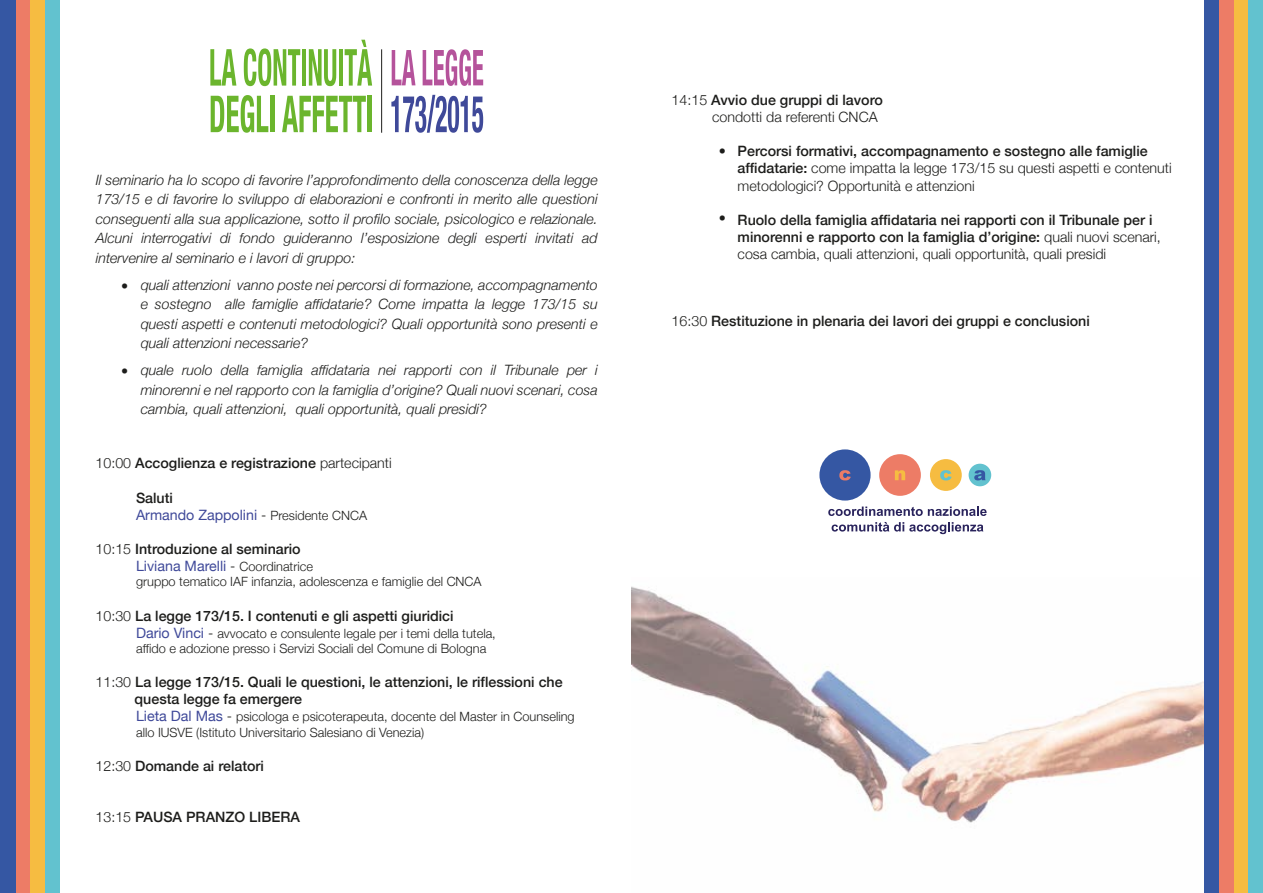
<style>
.page{position:relative;width:1263px;height:893px;background:#fff}
.page>*{position:absolute;margin:0;border:0;box-sizing:border-box;transform-origin:0 0}
.t1{font:italic 300 14.25px/19.5px "Helvetica Neue";color:#1d1d1b;text-align:justify}
.t2{font:500 14.25px/17.1px "Helvetica Neue";color:#1d1d1b}
.t3{font:300 14.25px/17.1px "Helvetica Neue";color:#1d1d1b}
.t4{font:14.25px/17.1px "Helvetica Neue";color:#3f4999}
.t5{font:300 12.75px/15.3px "Helvetica Neue";color:#1d1d1b}
.s1{font-weight:300}
.s2{font-weight:500;color:#1d1d1b}
.s3{font-weight:300;color:#1d1d1b}
.s4{font-weight:300;font-size:12.75px;color:#1d1d1b}
.s5{font-weight:400;color:#3f4999}
.s6{font-weight:300;font-size:12.75px}
.s7{font-weight:400;font-size:14.25px;color:#3f4999}
.s8{font-size:14.25px}
.s9{font-weight:500}
</style>
<div class="page">
<img style="left:631px;top:586px;width:573px;height:237px">
<div style="left:45px;top:0;width:14px;height:893px;background:#62c2cf"></div>
<div style="left:30px;top:0;width:15px;height:893px;background:#f6bc41"></div>
<div style="left:15px;top:0;width:15px;height:893px;background:#ed7c66"></div>
<div style="left:0;top:0;width:15px;height:893px;background:#3557a3"></div>
<div style="left:1248px;top:0;width:15px;height:893px;background:#62c2cf"></div>
<div style="left:1233px;top:0;width:15px;height:893px;background:#f6bc41"></div>
<div style="left:1219px;top:0;width:14px;height:893px;background:#ed7c66"></div>
<div style="left:1204px;top:0;width:15px;height:893px;background:#3557a3"></div>
<hr style="left:381px;top:49px;width:1px;height:84px;background:#1d1d1b">
<svg style="left:210px;top:49px;width:26px;height:37px"></svg>
<svg style="left:244px;top:48px;width:56px;height:38px"></svg>
<hr style="left:302px;top:49px;width:4px;height:37px;background:#6bb52d">
<svg style="left:309px;top:49px;width:27px;height:37px"></svg>
<hr style="left:339px;top:49px;width:4px;height:37px;background:#6bb52d">
<svg style="left:345px;top:40px;width:27px;height:46px"></svg>
<svg style="left:211px;top:95px;width:57px;height:38px"></svg>
<div style="left:270px;top:96px;width:5px;height:36px;background:#6bb52d"></div>
<svg style="left:282px;top:96px;width:84px;height:36px"></svg>
<hr style="left:368px;top:96px;width:4px;height:36px;background:#6bb52d">
<svg style="left:392px;top:50px;width:23px;height:35px"></svg>
<svg style="left:423px;top:49px;width:60px;height:37px"></svg>
<svg style="left:391px;top:95px;width:92px;height:38px"></svg>
<div style="left:819px;top:449px;width:51px;height:52px;background:#3557a3;border-radius:50%"></div>
<svg style="left:839px;top:470px;width:12px;height:10px"></svg>
<div style="left:879px;top:454px;width:42px;height:42px;background:#ed7c66;border-radius:50%"></div>
<svg style="left:895px;top:470px;width:10px;height:10px"></svg>
<div style="left:930px;top:459px;width:32px;height:32px;background:#f6bc41;border-radius:50%"></div>
<svg style="left:940px;top:470px;width:11px;height:10px"></svg>
<div style="left:968px;top:464px;width:23px;height:22px;background:#62c2cf;border-radius:50%"></div>
<svg style="left:974px;top:470px;width:11px;height:10px"></svg>
<svg style="left:828px;top:507px;width:159px;height:9px"></svg>
<svg style="left:831px;top:522px;width:152px;height:12px"></svg>
<p class="t1" style="left:96px;top:169px;width:504px">Il seminario ha lo scopo di favorire l’approfondimento della conoscenza della legge 173/15 e di favorire lo sviluppo di elaborazioni e confronti in merito alle questioni conseguenti alla sua applicazione, sotto il profilo sociale, psicologico e relazionale.<br>Alcuni interrogativi di fondo guideranno l’esposizione degli esperti invitati ad intervenire al seminario e i lavori di gruppo:</p>
<p class="t1" style="left:141px;top:274px;width:459px">quali attenzioni vanno poste nei percorsi di formazione, accompagnamento e sostegno alle famiglie affidatarie? Come impatta la legge 173/15 su questi aspetti e contenuti metodologici? Quali opportunità sono presenti e quali attenzioni necessarie?</p>
<p class="t1" style="left:141px;top:359px;width:459px">quale ruolo della famiglia affidataria nei rapporti con il Tribunale per i minorenni e nel rapporto con la famiglia d’origine? Quali nuovi scenari, cosa cambia, quali attenzioni, quali opportunità, quali presidi?</p>
<p class="t1" style="left:121px;top:275px;width:9px">•</p>
<p class="t1" style="left:121px;top:360px;width:9px">•</p>
<p class="t2" style="left:96px;top:454px;width:298px"><span class="s1">10:00</span> Accoglienza e registrazione <span class="s1">partecipanti</span></p>
<p class="t4" style="left:136px;top:490px;width:232px"><span class="s2">Saluti<br></span>Armando Zappolini <span class="s3">-</span> <span class="s4">Presidente CNCA</span></p>
<p class="t2" style="left:136px;top:539px;width:178px;text-indent:-40px"><span class="s1">10:15</span> Introduzione al seminario<br><span class="s5">Liviana Marelli</span> <span class="s1">-</span> <span class="s6">Coordinatrice</span></p>
<p class="t5" style="left:136px;top:573px;width:347px">gruppo tematico IAF infanzia, adolescenza e famiglie del CNCA</p>
<p class="t2" style="left:96px;top:606px;width:360px"><span class="s1">10:30</span> La legge 173/15. I contenuti e gli aspetti giuridici</p>
<p class="t5" style="left:136px;top:625px;width:361px"><span class="s7">Dario Vinci</span> <span class="s8">-</span> avvocato e consulente legale per i temi della tutela, affido e adozione presso i Servizi Sociali del Comune di Bologna</p>
<p class="t2" style="left:135px;top:672px;width:430px;text-indent:-39px"><span class="s1">11:30</span> La legge 173/15. Quali le questioni, le attenzioni, le riflessioni che questa legge fa emergere</p>
<p class="t5" style="left:136px;top:708px;width:440px"><span class="s7">Lieta Dal Mas</span> <span class="s8">-</span> psicologa e psicoterapeuta, docente del Master in Counseling allo IUSVE (Istituto Universitario Salesiano di Venezia)</p>
<p class="t2" style="left:96px;top:756px;width:170px"><span class="s1">12:30</span> Domande ai relatori</p>
<p class="t2" style="left:96px;top:807px;width:206px"><span class="s1">13:15</span> PAUSA PRANZO LIBERA</p>
<p class="t3" style="left:712px;top:90px;width:172px;text-indent:-40px">14:15 <span class="s9">Avvio due gruppi di lavoro </span>condotti da referenti CNCA</p>
<p class="t3" style="left:738px;top:142px;width:435px"><span class="s9">Percorsi formativi, accompagnamento e sostegno alle famiglie affidatarie:</span> come impatta la legge 173/15 su questi aspetti e contenuti metodologici? Opportunità e attenzioni</p>
<p class="t2" style="left:738px;top:210px;width:425px">Ruolo della famiglia affidataria nei rapporti con il Tribunale per i minorenni e rapporto con la famiglia d’origine: <span class="s1">quali nuovi scenari, cosa cambia, quali attenzioni, quali opportunità, quali presidi</span></p>
<p class="t1" style="left:719px;top:140px;width:9px">•</p>
<p class="t1" style="left:719px;top:207px;width:9px">•</p>
<p class="t2" style="left:672px;top:312px;width:420px"><span class="s1">16:30</span> Restituzione in plenaria dei lavori dei gruppi e conclusioni</p>
</div>
